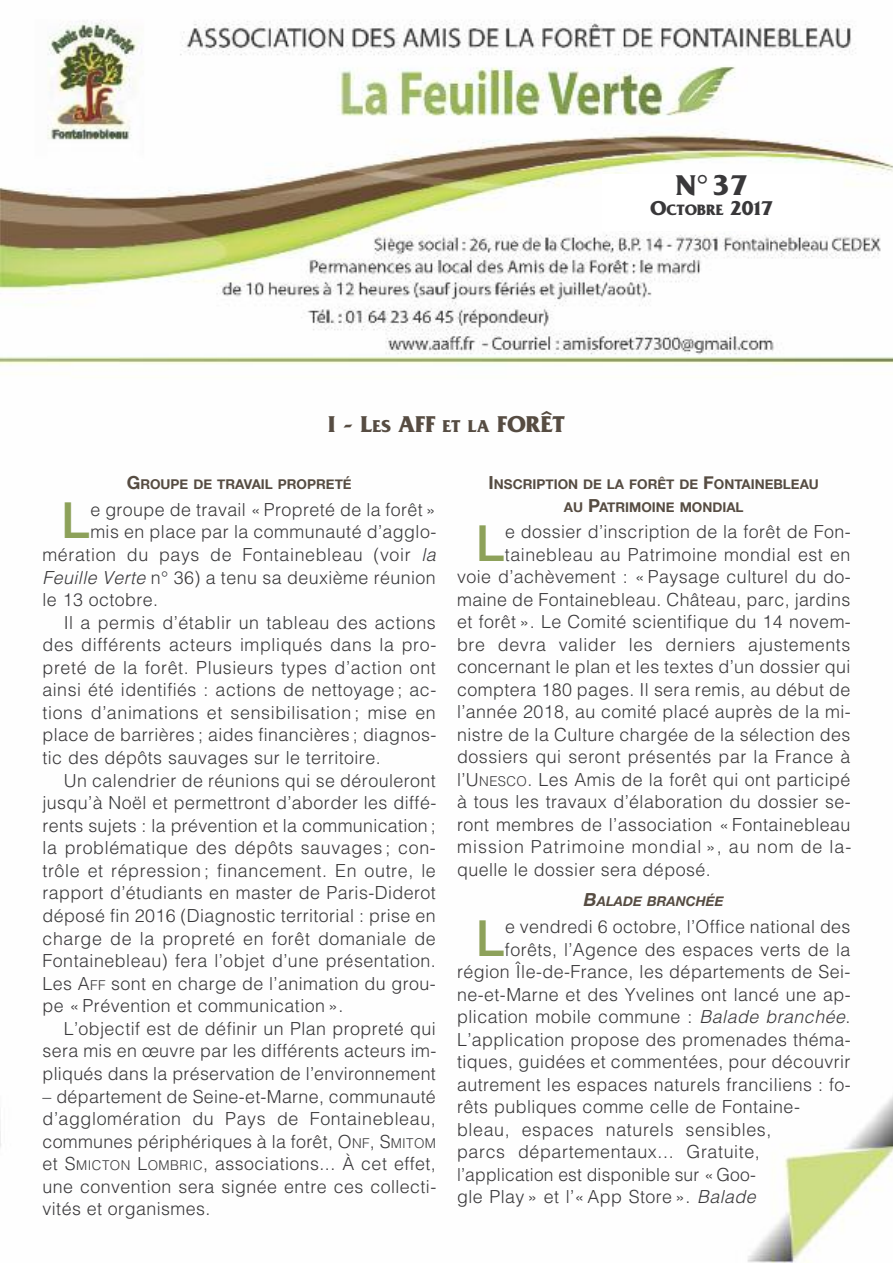
<style>
.page{position:relative;width:893px;height:1263px;background:#fff}
.page>*{position:absolute;margin:0;border:0;box-sizing:border-box;transform-origin:0 0}
.t1{font:500 49.5px "Helvetica Neue";color:#8da15a}
.t2{font:700 30px "Friz Quadrata Std";color:#39383a}
.t3{font:700 24px "Friz Quadrata Std";color:#564c42}
.t4{font:300 18px/22.5px "Helvetica";letter-spacing:.025em;color:#39383a;text-align:justify}
.t5{font:300 18px "Helvetica";letter-spacing:.06em;color:#39383a}
.t6{font:700 15.75px "Friz Quadrata Std";color:#39383a}
.t7{font:700 13.5px/22.5px "Helvetica Neue";color:#564c42;text-align:center}
.t8{font:700 13.5px "Helvetica Neue";letter-spacing:.04em;color:#564c42}
.t9{font:italic 700 13.5px "Helvetica Neue";color:#564c42}
.s1{font-size:18px}
.s2{font-size:21px}
.s3{font-style:italic}
.s4{font-size:13.5px}
</style>
<div class="page">
<img style="left:0;top:20px;width:893px;height:1243px">
<div style="left:603px;top:174px;width:217px;height:57px;background:#fff"></div>
<h3 class="t3" style="left:328px;top:409px;width:238px">I - L<span class="s1">ES</span> AFF <span class="s1">ET LA</span> FORÊT</h3>
<h2 class="t2" style="left:676px;top:167px;width:73px">N°37</h2>
<p class="t6" style="left:650px;top:200px;width:124px"><span class="s2">O</span>CTOBRE <span class="s2">2017</span></p>
<p class="t8" style="left:127px;top:476px;width:226px"><span class="s1">G</span>ROUPE DE TRAVAIL PROPRETÉ</p>
<h1 class="t1" style="left:61px;top:490px;width:30px">L</h1>
<p class="t4" style="left:90px;top:497px;width:347px">e groupe de travail « Propreté de la forêt »</p>
<p class="t4" style="left:90px;top:519px;width:347px">mis en place par la communauté d’agglo-</p>
<p class="t4" style="left:43px;top:542px;width:395px">mération du pays de Fontainebleau (voir <span class="s3">la</span></p>
<p class="t4" style="left:43px;top:565px;width:395px"><span class="s3">Feuille Verte</span> n° 36) a tenu sa deuxième réunion</p>
<p class="t4" style="left:43px;top:587px;width:117px">le 13 octobre.</p>
<p class="t4" style="left:64px;top:610px;width:374px">Il a permis d’établir un tableau des actions</p>
<p class="t4" style="left:43px;top:632px;width:395px">des différents acteurs impliqués dans la pro-</p>
<p class="t4" style="left:43px;top:655px;width:395px">preté de la forêt. Plusieurs types d’action ont</p>
<p class="t4" style="left:43px;top:677px;width:395px">ainsi été identifiés : actions de nettoyage ; ac-</p>
<p class="t4" style="left:43px;top:700px;width:395px">tions d’animations et sensibilisation ; mise en</p>
<p class="t4" style="left:43px;top:722px;width:395px">place de barrières ; aides financières ; diagnos-</p>
<p class="t4" style="left:43px;top:745px;width:340px">tic des dépôts sauvages sur le territoire.</p>
<p class="t4" style="left:64px;top:768px;width:374px">Un calendrier de réunions qui se dérouleront</p>
<p class="t4" style="left:43px;top:790px;width:395px">jusqu’à Noël et permettront d’aborder les diffé-</p>
<p class="t4" style="left:43px;top:813px;width:395px">rents sujets : la prévention et la communication ;</p>
<p class="t4" style="left:43px;top:835px;width:395px">la problématique des dépôts sauvages ; con-</p>
<p class="t4" style="left:43px;top:858px;width:395px">trôle et répression ; financement. En outre, le</p>
<p class="t4" style="left:43px;top:880px;width:395px">rapport d’étudiants en master de Paris-Diderot</p>
<p class="t4" style="left:43px;top:903px;width:395px">déposé fin 2016 (Diagnostic territorial : prise en</p>
<p class="t4" style="left:42px;top:926px;width:395px">charge de la propreté en forêt domaniale de</p>
<p class="t4" style="left:42px;top:948px;width:395px">Fontainebleau) fera l’objet d’une présentation.</p>
<p class="t4" style="left:43px;top:971px;width:395px">Les A<span class="s4">FF</span> sont en charge de l’animation du grou-</p>
<p class="t4" style="left:43px;top:993px;width:302px">pe « Prévention et communication ».</p>
<p class="t4" style="left:64px;top:1016px;width:374px">L’objectif est de définir un Plan propreté qui</p>
<p class="t4" style="left:43px;top:1038px;width:395px">sera mis en œuvre par les différents acteurs im-</p>
<p class="t4" style="left:43px;top:1061px;width:395px">pliqués dans la préservation de l’environnement</p>
<p class="t4" style="left:43px;top:1084px;width:395px">– département de Seine-et-Marne, communauté d’agglomération du Pays de Fontainebleau, communes périphériques à la forêt, O<span class="s4">NF</span>, S<span class="s4">MItOM </span>et S<span class="s4">MIctON</span> L<span class="s4">OMbrIc</span>, associations... À cet effet, une convention sera signée entre ces collecti&shy;vités et organismes.</p>
<p class="t7" style="left:489px;top:473px;width:332px"><span class="s1">I</span>NSCRIPTION DE LA FORÊT DE <span class="s1">F</span>ONTAINEBLEAU<br>AU <span class="s1">P</span>ATRIMOINE MONDIAL</p>
<h1 class="t1" style="left:476px;top:512px;width:30px">L</h1>
<p class="t4" style="left:505px;top:519px;width:347px">e dossier d’inscription de la forêt de Fon-</p>
<p class="t4" style="left:505px;top:542px;width:347px">tainebleau au Patrimoine mondial est en</p>
<p class="t4" style="left:457px;top:564px;width:395px">voie d’achèvement : « Paysage culturel du do-</p>
<p class="t4" style="left:457px;top:587px;width:395px">maine de Fontainebleau. château, parc, jardins</p>
<p class="t4" style="left:457px;top:609px;width:395px">et forêt ». Le comité scientifique du 14 novem-</p>
<p class="t4" style="left:457px;top:632px;width:395px">bre devra valider les derniers ajustements</p>
<p class="t4" style="left:457px;top:654px;width:395px">concernant le plan et les textes d’un dossier qui</p>
<p class="t4" style="left:457px;top:677px;width:395px">comptera 180 pages. Il sera remis, au début de</p>
<p class="t4" style="left:457px;top:699px;width:395px">l’année 2018, au comité placé auprès de la mi-</p>
<p class="t4" style="left:457px;top:722px;width:395px">nistre de la culture chargée de la sélection des</p>
<p class="t4" style="left:457px;top:744px;width:395px">dossiers qui seront présentés par la France à</p>
<p class="t4" style="left:457px;top:767px;width:395px">l’U<span class="s4">NEScO</span>. Les Amis de la forêt qui ont participé</p>
<p class="t4" style="left:457px;top:789px;width:395px">à tous les travaux d’élaboration du dossier se-</p>
<p class="t4" style="left:457px;top:812px;width:395px">ront membres de l’association « Fontainebleau</p>
<p class="t5" style="left:457px;top:831px;width:396px">mission Patrimoine mondial », au nom de la-</p>
<p class="t4" style="left:457px;top:857px;width:255px">quelle le dossier sera déposé.</p>
<p class="t9" style="left:584px;top:893px;width:142px"><span class="s1">B</span>ALADE BRANCHÉE</p>
<h1 class="t1" style="left:476px;top:907px;width:30px">L</h1>
<p class="t4" style="left:505px;top:914px;width:347px">e vendredi 6 octobre, l’Office national des</p>
<p class="t4" style="left:505px;top:937px;width:347px">forêts, l’Agence des espaces verts de la</p>
<p class="t4" style="left:457px;top:959px;width:395px">région Île-de-France, les départements de Sei-</p>
<p class="t4" style="left:457px;top:982px;width:395px">ne-et-Marne et des Yvelines ont lancé une ap-</p>
<p class="t4" style="left:457px;top:1004px;width:395px">plication mobile commune : <span class="s3">Balade branchée</span>.</p>
<p class="t4" style="left:457px;top:1027px;width:395px">L’application propose des promenades théma-</p>
<p class="t4" style="left:457px;top:1049px;width:395px">tiques, guidées et commentées, pour découvrir</p>
<p class="t4" style="left:457px;top:1072px;width:395px">autrement les espaces naturels franciliens : fo-</p>
<p class="t4" style="left:457px;top:1094px;width:344px">rêts publiques comme celle de Fontaine-</p>
<p class="t4" style="left:457px;top:1117px;width:316px">bleau, espaces naturels sensibles,</p>
<p class="t4" style="left:457px;top:1139px;width:304px">parcs départementaux... Gratuite,</p>
<p class="t4" style="left:457px;top:1162px;width:300px">l’application est disponible sur « Goo-</p>
<p class="t4" style="left:457px;top:1184px;width:300px">gle Play » et l’« App Store ». <span class="s3">Balade</span></p>
</div>
